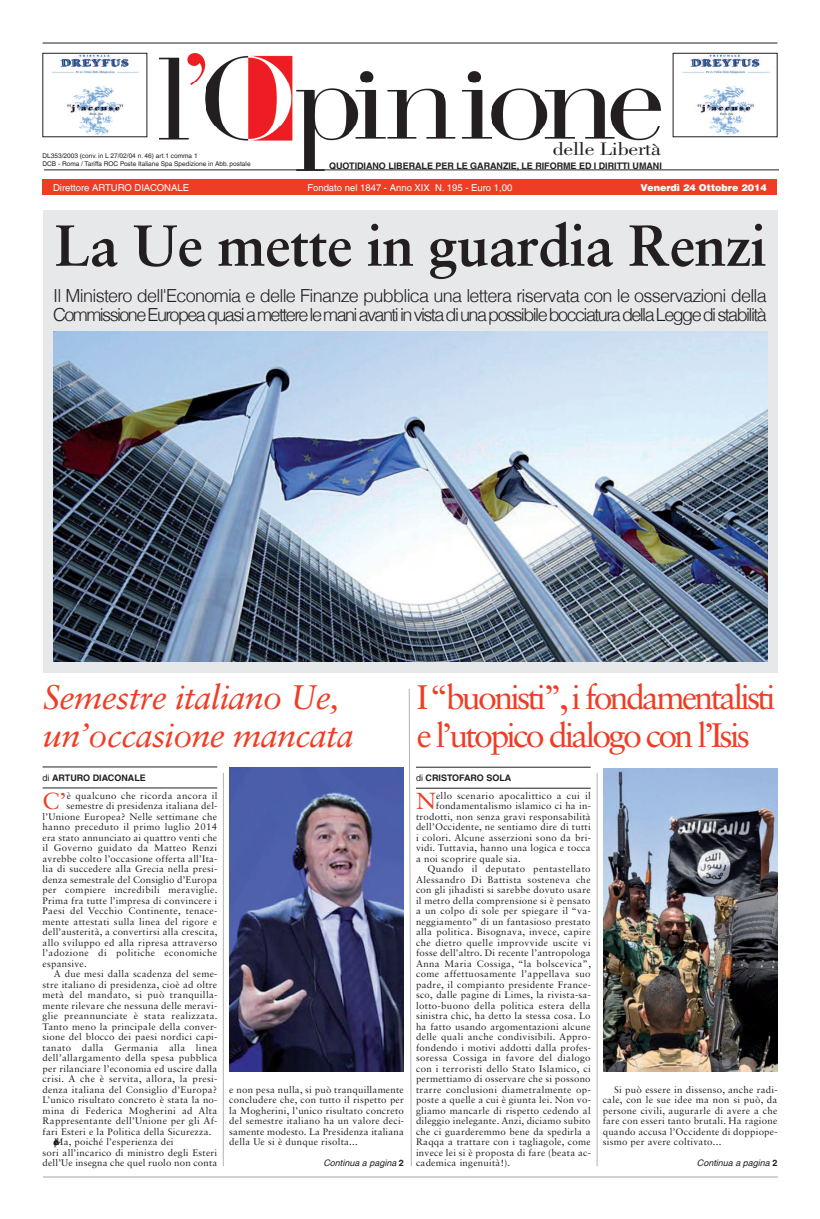
<style>
.page{position:relative;width:820px;height:1219px;background:#fff}
.page>*{position:absolute;margin:0;border:0;box-sizing:border-box;transform-origin:0 0}
.t1{font:700 58px "Sabon LT Std";letter-spacing:-.015em;color:#231f20}
.t2{font:34px/38px "Sabon LT Std";letter-spacing:-.08em;color:#ef3c25}
.t3{font:italic 34px/38px "Sabon LT Std";letter-spacing:-.02em;color:#ef3c25}
.t4{font:23.2px "Sabon LT Std";color:#ef3c25}
.t5{font:18.7px "Bodoni Std";letter-spacing:-.01em;color:#231f20;scale:1.18 1}
.t6{font:300 18px/19.9px "Helvetica LT";letter-spacing:-.04em;color:#231f20}
.t7{font:9.5px/10.5px "Sabon LT Std";letter-spacing:.025em;color:#231f20;text-align:justify}
.t8{font:9.5px "Helvetica LT";color:#fff}
.t9{font:900 9.5px "Helvetica LT";color:#fff}
.t10{font:700 9px "Helvetica LT";letter-spacing:-.005em;color:#231f20}
.t11{font:italic 9px "Helvetica LT";color:#231f20}
.t12{font:6.5px/7.8px "Helvetica LT";color:#231f20}
.s1{font-weight:400}
.s2{font-weight:700;font-style:normal}
</style>
<div class="page">
<img style="left:159px;top:53px;width:501px;height:118px">
<div style="left:43px;top:179px;width:734px;height:16px;background:#ef3c25"></div>
<hr style="left:44px;top:169px;width:734px;height:1px;background:#231f20">
<hr style="left:43px;top:43px;width:734px;height:1px;background:#231f20">
<hr style="left:43px;top:1176px;width:734px;height:2px;background:#d1d2d4">
<div style="left:43px;top:210px;width:734px;height:462px;background:#e7e8e9"></div>
<hr style="left:223px;top:773px;width:1px;height:393px;background:#b2b3b7">
<hr style="left:43px;top:788px;width:174px;height:1px;background:#231f20">
<hr style="left:43px;top:767px;width:174px;height:1px;background:#231f20">
<hr style="left:416px;top:788px;width:174px;height:1px;background:#231f20">
<hr style="left:416px;top:767px;width:174px;height:1px;background:#231f20">
<svg style="left:409px;top:689px;width:2px;height:477px"></svg>
<hr style="left:596px;top:773px;width:1px;height:393px;background:#b2b3b7">
<img style="left:54px;top:332px;width:713px;height:330px">
<img style="left:229px;top:767px;width:175px;height:305px">
<img style="left:603px;top:768px;width:174px;height:304px">
<img style="left:52px;top:55px;width:87px;height:80px">
<img style="left:682px;top:55px;width:88px;height:80px">
<h3 class="t5" style="left:552px;top:142px;width:93px">delle Libertà</h3>
<p class="t12" style="left:43px;top:152px;width:209px">DL353/2003 (conv. in L 27/02/04 n. 46) art.1 comma 1<br>DCB - Roma / Tariffa ROC Poste Italiane Spa Spedizione in Abb. postale</p>
<p class="t10" style="left:329px;top:160px;width:334px">QUOTIDIANO LIBERALE PER LE GARANZIE, LE RIFORME ED I DIRITTI UMANI</p>
<p class="t8" style="left:53px;top:182px;width:137px">Direttore ARTURO DIACONALE</p>
<p class="t8" style="left:307px;top:182px;width:206px">Fondato nel 1847 - Anno XIX N. 195 - Euro 1,00</p>
<p class="t9" style="left:640px;top:181px;width:128px">Venerdì 24 Ottobre 2014</p>
<h1 class="t1" style="left:55px;top:222px;width:713px">La Ue mette in guardia Renzi</h1>
<h3 class="t6" style="left:53px;top:285px;width:715px">Il Ministero dell'Economia e delle Finanze pubblica una lettera riservata con le osservazioni della<br>CommissioneEuropeaquasiametterelemaniavantiinvistadiunapossibilebocciaturadellaLeggedistabilità</h3>
<h2 class="t3" style="left:43px;top:680px;width:312px">Semestre italiano Ue, un’occasione mancata</h2>
<p class="t10" style="left:43px;top:772px;width:105px"><span class="s1">di</span> ARTURO DIACONALE</p>
<h3 class="t4" style="left:43px;top:791px;width:25px">C’</h3>
<p class="t7" style="left:67px;top:791px;width:152px">è qualcuno che ricorda ancora il</p>
<h2 class="t2" style="left:416px;top:681px;width:360px">I“buonisti”, i fondamentalisti e l’utopico dialogo con l’Isis</h2>
<p class="t10" style="left:416px;top:772px;width:97px"><span class="s1">di</span> CRISTOFARO SOLA</p>
<h3 class="t4" style="left:416px;top:791px;width:21px">N</h3>
<p class="t7" style="left:436px;top:791px;width:156px">ello scenario apocalittico a cui il</p>
<p class="t7" style="left:67px;top:801px;width:152px">semestre di presidenza italiana del-</p>
<p class="t7" style="left:43px;top:812px;width:176px">l’Unione Europea? Nelle settimane che</p>
<p class="t7" style="left:43px;top:822px;width:176px">hanno preceduto il primo luglio 2014</p>
<p class="t7" style="left:43px;top:833px;width:176px">era stato annunciato ai quattro venti che</p>
<p class="t7" style="left:43px;top:843px;width:176px">il Governo guidato da Matteo Renzi</p>
<p class="t7" style="left:43px;top:854px;width:176px">avrebbe colto l’occasione offerta all’Ita-</p>
<p class="t7" style="left:43px;top:864px;width:176px">lia di succedere alla Grecia nella presi-</p>
<p class="t7" style="left:43px;top:875px;width:176px">denza semestrale del Consiglio d’Europa</p>
<p class="t7" style="left:43px;top:885px;width:176px">per compiere incredibili meraviglie.</p>
<p class="t7" style="left:43px;top:896px;width:176px">Prima fra tutte l’impresa di convincere i</p>
<p class="t7" style="left:43px;top:906px;width:176px">Paesi del Vecchio Continente, tenace-</p>
<p class="t7" style="left:43px;top:917px;width:176px">mente attestati sulla linea del rigore e</p>
<p class="t7" style="left:43px;top:927px;width:176px">dell’austerità, a convertirsi alla crescita,</p>
<p class="t7" style="left:43px;top:938px;width:176px">allo sviluppo ed alla ripresa attraverso</p>
<p class="t7" style="left:43px;top:948px;width:176px">l’adozione di politiche economiche</p>
<p class="t7" style="left:43px;top:959px;width:46px">espansive.</p>
<p class="t7" style="left:54px;top:969px;width:165px">A due mesi dalla scadenza del seme-</p>
<p class="t7" style="left:43px;top:980px;width:176px">stre italiano di presidenza, cioè ad oltre</p>
<p class="t7" style="left:43px;top:990px;width:176px">metà del mandato, si può tranquilla-</p>
<p class="t7" style="left:43px;top:1001px;width:176px">mente rilevare che nessuna delle meravi-</p>
<p class="t7" style="left:43px;top:1011px;width:176px">glie preannunciate è stata realizzata.</p>
<p class="t7" style="left:43px;top:1022px;width:176px">Tanto meno la principale della conver-</p>
<p class="t7" style="left:43px;top:1032px;width:176px">sione del blocco dei paesi nordici capi-</p>
<p class="t7" style="left:43px;top:1043px;width:176px">tanato dalla Germania alla linea</p>
<p class="t7" style="left:43px;top:1053px;width:176px">dell’allargamento della spesa pubblica</p>
<p class="t7" style="left:43px;top:1064px;width:176px">per rilanciare l’economia ed uscire dalla</p>
<p class="t7" style="left:43px;top:1074px;width:176px">crisi. A che è servita, allora, la presi-</p>
<p class="t7" style="left:43px;top:1085px;width:176px">denza italiana del Consiglio d’Europa?</p>
<p class="t7" style="left:43px;top:1095px;width:176px">L’unico risultato concreto è stata la no-</p>
<p class="t7" style="left:43px;top:1106px;width:176px">mina di Federica Mogherini ad Alta</p>
<p class="t7" style="left:43px;top:1116px;width:176px">Rappresentante dell’Unione per gli Af-</p>
<p class="t7" style="left:43px;top:1127px;width:170px">fari Esteri e la Politica della Sicurezza.</p>
<p class="t7" style="left:54px;top:1137px;width:121px">Mpredcs- a, poiché l’esperienza dei</p>
<p class="t7" style="left:43px;top:1148px;width:176px">sori all’incarico di ministro degli Esteri</p>
<p class="t7" style="left:43px;top:1158px;width:176px">dell’Ue insegna che quel ruolo non conta</p>
<p class="t7" style="left:436px;top:801px;width:156px">fondamentalismo islamico ci ha in-</p>
<p class="t7" style="left:416px;top:812px;width:176px">trodotti, non senza gravi responsabilità</p>
<p class="t7" style="left:416px;top:822px;width:176px">dell’Occidente, ne sentiamo dire di tutti</p>
<p class="t7" style="left:416px;top:833px;width:176px">i colori. Alcune asserzioni sono da bri-</p>
<p class="t7" style="left:416px;top:843px;width:176px">vidi. Tuttavia, hanno una logica e tocca</p>
<p class="t7" style="left:416px;top:854px;width:106px">a noi scoprire quale sia.</p>
<p class="t7" style="left:427px;top:864px;width:165px">Quando il deputato pentastellato</p>
<p class="t7" style="left:416px;top:875px;width:176px">Alessandro Di Battista sosteneva che</p>
<p class="t7" style="left:416px;top:885px;width:176px">con gli jihadisti si sarebbe dovuto usare</p>
<p class="t7" style="left:416px;top:896px;width:176px">il metro della comprensione si è pensato</p>
<p class="t7" style="left:416px;top:906px;width:176px">a un colpo di sole per spiegare il “va-</p>
<p class="t7" style="left:416px;top:917px;width:176px">neggiamento” di un fantasioso prestato</p>
<p class="t7" style="left:416px;top:927px;width:176px">alla politica. Bisognava, invece, capire</p>
<p class="t7" style="left:416px;top:938px;width:176px">che dietro quelle improvvide uscite vi</p>
<p class="t7" style="left:416px;top:948px;width:176px">fosse dell’altro. Di recente l’antropologa</p>
<p class="t7" style="left:416px;top:959px;width:176px">Anna Maria Cossiga, “la bolscevica”,</p>
<p class="t7" style="left:416px;top:969px;width:176px">come affettuosamente l’appellava suo</p>
<p class="t7" style="left:416px;top:980px;width:176px">padre, il compianto presidente France-</p>
<p class="t7" style="left:416px;top:990px;width:176px">sco, dalle pagine di Limes, la rivista-sa-</p>
<p class="t7" style="left:416px;top:1001px;width:176px">lotto-buono della politica estera della</p>
<p class="t7" style="left:416px;top:1011px;width:176px">sinistra chic, ha detto la stessa cosa. Lo</p>
<p class="t7" style="left:416px;top:1022px;width:176px">ha fatto usando argomentazioni alcune</p>
<p class="t7" style="left:416px;top:1032px;width:176px">delle quali anche condivisibili. Appro-</p>
<p class="t7" style="left:416px;top:1043px;width:176px">fondendo i motivi addotti dalla profes-</p>
<p class="t7" style="left:416px;top:1053px;width:176px">soressa Cossiga in favore del dialogo</p>
<p class="t7" style="left:416px;top:1064px;width:176px">con i terroristi dello Stato Islamico, ci</p>
<p class="t7" style="left:416px;top:1074px;width:176px">permettiamo di osservare che si possono</p>
<p class="t7" style="left:416px;top:1085px;width:176px">trarre conclusioni diametralmente op-</p>
<p class="t7" style="left:416px;top:1095px;width:176px">poste a quelle a cui è giunta lei. Non vo-</p>
<p class="t7" style="left:416px;top:1106px;width:176px">gliamo mancarle di rispetto cedendo al</p>
<p class="t7" style="left:416px;top:1116px;width:176px">dileggio inelegante. Anzi, diciamo subito</p>
<p class="t7" style="left:416px;top:1127px;width:176px">che ci guarderemmo bene da spedirla a</p>
<p class="t7" style="left:416px;top:1137px;width:176px">Raqqa a trattare con i tagliagole, come</p>
<p class="t7" style="left:416px;top:1148px;width:176px">invece lei si è proposta di fare (beata ac-</p>
<p class="t7" style="left:229px;top:1085px;width:176px">e non pesa nulla, si può tranquillamente concludere che, con tutto il rispetto per la Mogherini, l’unico risultato concreto del semestre italiano ha un valore deci&shy;samente modesto. La Presidenza italiana della Ue si è dunque risolta...</p>
<p class="t7" style="left:602px;top:1085px;width:176px;text-indent:11px">Si può essere in dissenso, anche radi&shy;cale, con le sue idee ma non si può, da persone civili, augurarle di avere a che fare con esseri tanto brutali. Ha ragione quando accusa l’Occidente di doppiope&shy;sismo per avere coltivato...</p>
<p class="t11" style="left:323px;top:1158px;width:82px">Continua a pagina <span class="s2">2</span></p>
<p class="t7" style="left:416px;top:1158px;width:96px">cademica ingenuità!).</p>
<p class="t11" style="left:696px;top:1158px;width:82px">Continua a pagina <span class="s2">2</span></p>
</div>
